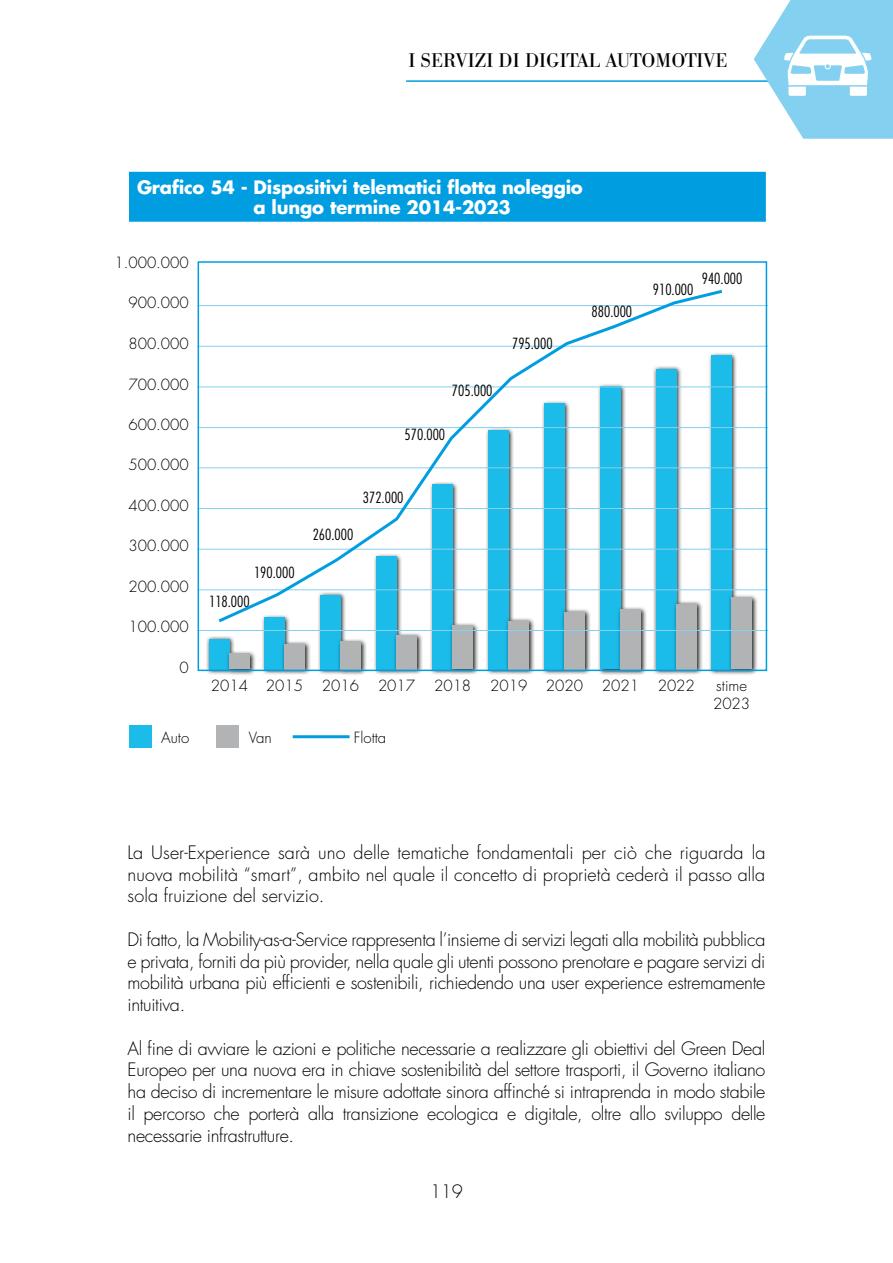
<style>
.page{position:relative;width:893px;height:1263px;background:#fff}
.page>*{position:absolute;margin:0;border:0;box-sizing:border-box;transform-origin:0 0}
.t1{font:19.5px "B Bodoni";letter-spacing:-.01em;color:#000}
.t2{font:300 18px/21.8px "Futura";letter-spacing:-.02em;color:#000;text-align:justify}
.t3{font:700 18px/19.5px "Futura";letter-spacing:-.01em;color:#fff}
.t4{font:300 15px/18px "Futura";color:#000}
.t5{font:300 condensed 15px "Futura";color:#000}
.s1{color:#009ee0}
</style>
<div class="page">
<hr style="left:406px;top:80px;width:372px;height:2px;background:#009ee0">
<svg style="left:754px;top:0;width:139px;height:139px"></svg>
<img style="left:780px;top:31px;width:98px;height:71px">
<div style="left:129px;top:171px;width:637px;height:51px;background:#009ee0"></div>
<hr style="left:128px;top:171px;width:408px;height:1px;background:#fff">
<hr style="left:536px;top:171px;width:231px;height:1px;background:#fff">
<div style="left:206px;top:635px;width:29px;height:40px;background:#000;opacity:.9"></div>
<div style="left:209px;top:639px;width:20px;height:30px;background:#1bbbea"></div>
<div style="left:226px;top:650px;width:30px;height:26px;background:#000;opacity:.9"></div>
<div style="left:229px;top:653px;width:21px;height:16px;background:#b1b3b4"></div>
<div style="left:261px;top:614px;width:30px;height:62px;background:#000;opacity:.9"></div>
<div style="left:264px;top:617px;width:21px;height:52px;background:#1bbbea"></div>
<div style="left:281px;top:641px;width:30px;height:34px;background:#000;opacity:.9"></div>
<div style="left:285px;top:644px;width:20px;height:25px;background:#b1b3b4"></div>
<div style="left:317px;top:591px;width:30px;height:85px;background:#000;opacity:.9"></div>
<div style="left:320px;top:595px;width:21px;height:74px;background:#1bbbea"></div>
<div style="left:337px;top:638px;width:30px;height:37px;background:#000;opacity:.9"></div>
<div style="left:341px;top:641px;width:20px;height:28px;background:#b1b3b4"></div>
<div style="left:373px;top:553px;width:30px;height:123px;background:#000;opacity:.9"></div>
<div style="left:376px;top:556px;width:21px;height:113px;background:#1bbbea"></div>
<div style="left:393px;top:632px;width:30px;height:44px;background:#000;opacity:.9"></div>
<div style="left:397px;top:635px;width:20px;height:34px;background:#b1b3b4"></div>
<div style="left:429px;top:481px;width:30px;height:195px;background:#000;opacity:.9"></div>
<div style="left:432px;top:484px;width:21px;height:185px;background:#1bbbea"></div>
<div style="left:449px;top:622px;width:30px;height:53px;background:#000;opacity:.9"></div>
<div style="left:453px;top:625px;width:20px;height:44px;background:#b1b3b4"></div>
<div style="left:485px;top:427px;width:30px;height:248px;background:#000;opacity:.9"></div>
<div style="left:488px;top:430px;width:21px;height:239px;background:#1bbbea"></div>
<div style="left:541px;top:400px;width:30px;height:275px;background:#000;opacity:.9"></div>
<div style="left:544px;top:403px;width:21px;height:266px;background:#1bbbea"></div>
<div style="left:597px;top:383px;width:29px;height:292px;background:#000;opacity:.9"></div>
<div style="left:600px;top:386px;width:20px;height:283px;background:#1bbbea"></div>
<div style="left:653px;top:365px;width:29px;height:310px;background:#000;opacity:.9"></div>
<div style="left:656px;top:369px;width:20px;height:300px;background:#1bbbea"></div>
<div style="left:708px;top:352px;width:30px;height:323px;background:#000;opacity:.9"></div>
<div style="left:711px;top:355px;width:21px;height:314px;background:#1bbbea"></div>
<div style="left:505px;top:617px;width:30px;height:58px;background:#000;opacity:.9"></div>
<div style="left:509px;top:621px;width:20px;height:48px;background:#b1b3b4"></div>
<div style="left:561px;top:608px;width:30px;height:67px;background:#000;opacity:.9"></div>
<div style="left:565px;top:612px;width:20px;height:57px;background:#b1b3b4"></div>
<div style="left:617px;top:606px;width:30px;height:69px;background:#000;opacity:.9"></div>
<div style="left:620px;top:609px;width:21px;height:60px;background:#b1b3b4"></div>
<div style="left:673px;top:600px;width:30px;height:75px;background:#000;opacity:.9"></div>
<div style="left:676px;top:604px;width:21px;height:65px;background:#b1b3b4"></div>
<div style="left:728px;top:594px;width:30px;height:81px;background:#000;opacity:.9"></div>
<div style="left:732px;top:597px;width:20px;height:72px;background:#b1b3b4"></div>
<hr style="left:198px;top:630px;width:570px;height:1px;background:#84d0f0">
<hr style="left:198px;top:589px;width:570px;height:1px;background:#84d0f0">
<hr style="left:198px;top:549px;width:570px;height:1px;background:#84d0f0">
<hr style="left:198px;top:508px;width:570px;height:1px;background:#84d0f0">
<hr style="left:198px;top:467px;width:570px;height:1px;background:#84d0f0">
<hr style="left:198px;top:427px;width:570px;height:1px;background:#84d0f0">
<hr style="left:198px;top:386px;width:570px;height:1px;background:#84d0f0">
<hr style="left:198px;top:346px;width:570px;height:1px;background:#84d0f0">
<hr style="left:198px;top:305px;width:570px;height:1px;background:#84d0f0">
<div style="left:198px;top:261px;width:569px;height:410px;border:2px solid #009ee0"></div>
<div style="left:129px;top:725px;width:22px;height:22px;background:#1bbbea"></div>
<div style="left:217px;top:725px;width:22px;height:22px;background:#b1b3b4"></div>
<hr style="left:293px;top:735px;width:57px;height:3px;background:#009ee0">
<svg style="left:215px;top:289px;width:510px;height:336px"></svg>
<p class="t1" style="left:408px;top:49px;width:320px">I SERVIZI DI DIGITAL AUTOMOTIVE</p>
<p class="t3" style="left:137px;top:177px;width:447px">Grafico 54 - Dispositivi telematici flotta noleggio<br><span class="s1">Grafico 30 -</span> a lungo termine 2014-2023</p>
<p class="t4" style="left:114px;top:253px;width:76px">1.000.000</p>
<p class="t4" style="left:128px;top:294px;width:62px">900.000</p>
<p class="t4" style="left:128px;top:335px;width:62px">800.000</p>
<p class="t4" style="left:128px;top:375px;width:62px">700.000</p>
<p class="t4" style="left:128px;top:415px;width:62px">600.000</p>
<p class="t4" style="left:128px;top:456px;width:62px">500.000</p>
<p class="t4" style="left:128px;top:496px;width:62px">400.000</p>
<p class="t4" style="left:128px;top:537px;width:62px">300.000</p>
<p class="t4" style="left:128px;top:577px;width:62px">200.000</p>
<p class="t4" style="left:128px;top:618px;width:62px">100.000</p>
<p class="t4" style="left:180px;top:658px;width:11px">0</p>
<p class="t5" style="left:452px;top:381px;width:42px">705.000</p>
<p class="t5" style="left:405px;top:425px;width:42px">570.000</p>
<p class="t5" style="left:254px;top:563px;width:42px">190.000</p>
<p class="t5" style="left:209px;top:592px;width:42px">118.000</p>
<p class="t5" style="left:313px;top:525px;width:42px">260.000</p>
<p class="t5" style="left:363px;top:488px;width:42px">372.000</p>
<p class="t5" style="left:512px;top:334px;width:42px">795.000</p>
<p class="t5" style="left:592px;top:302px;width:42px">880.000</p>
<p class="t5" style="left:653px;top:280px;width:42px">910.000</p>
<p class="t5" style="left:702px;top:269px;width:42px">940.000</p>
<p class="t4" style="left:211px;top:676px;width:94px">2014 2015</p>
<p class="t4" style="left:322px;top:676px;width:39px">2016</p>
<p class="t4" style="left:378px;top:676px;width:39px">2017</p>
<p class="t4" style="left:434px;top:676px;width:39px">2018</p>
<p class="t4" style="left:490px;top:676px;width:206px">2019 2020 2021 2022</p>
<p class="t4" style="left:713px;top:676px;width:39px">stime<br>2023</p>
<p class="t4" style="left:161px;top:728px;width:30px">Auto</p>
<p class="t4" style="left:249px;top:728px;width:24px">Van</p>
<p class="t4" style="left:354px;top:728px;width:34px">Flotta</p>
<p class="t2" style="left:128px;top:842px;width:639px">La User-Experience sarà uno delle tematiche fondamentali per ciò che riguarda la nuova mobilità “smart”, ambito nel quale il concetto di proprietà cederà il passo alla sola fruizione del servizio.</p>
<p class="t2" style="left:128px;top:929px;width:639px">Di fatto, la Mobility-as-a-Service rappresenta l’insieme di servizi legati alla mobilità pubblica e privata, forniti da più provider, nella quale gli utenti possono prenotare e pagare servizi di mobilità urbana più efficienti e sostenibili, richiedendo una user experience estremamente intuitiva.</p>
<p class="t2" style="left:128px;top:1037px;width:639px">Al fine di avviare le azioni e politiche necessarie a realizzare gli obiettivi del Green Deal Europeo per una nuova era in chiave sostenibilità del settore trasporti, il Governo italiano ha deciso di incrementare le misure adottate sinora affinché si intraprenda in modo stabile il percorso che porterà alla transizione ecologica e digitale, oltre allo sviluppo delle necessarie infrastrutture.</p>
<p class="t2" style="left:430px;top:1181px;width:34px">119</p>
</div>
